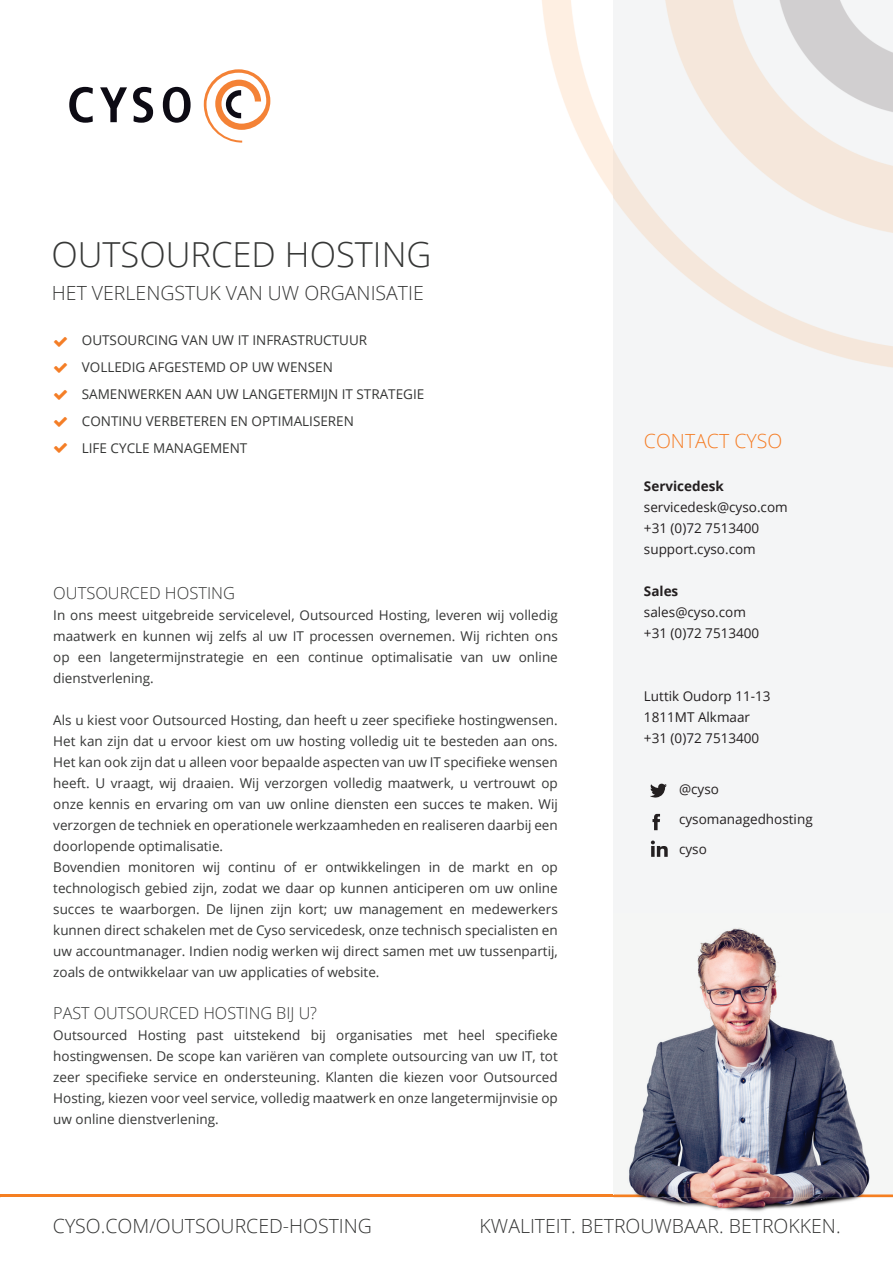
<style>
.page{position:relative;width:893px;height:1263px;background:#fff}
.page>*{position:absolute;margin:0;border:0;box-sizing:border-box;transform-origin:0 0}
.t1{font:300 34.5px "Open Sans";color:#363736}
.t2{font:300 19.5px "Open Sans";color:#363736}
.t3{font:300 19.5px "Open Sans";color:#f47e27}
.t4{font:300 16.5px "Open Sans";color:#363736}
.t5{font:13.5px/21px "Open Sans";color:#363736}
.t6{font:13.5px/21px "Open Sans";color:#231f20}
.t7{font:700 13.5px "Open Sans";color:#231f20}
</style>
<div class="page">
<div style="left:614px;top:0;width:279px;height:1197px;background:#f4f5f6"></div>
<img style="left:542px;top:0;width:351px;height:371px">
<svg style="left:204px;top:69px;width:66px;height:74px"></svg>
<svg style="left:69px;top:87px;width:24px;height:36px"></svg>
<svg style="left:100px;top:87px;width:27px;height:35px"></svg>
<svg style="left:133px;top:87px;width:20px;height:36px"></svg>
<svg style="left:163px;top:87px;width:28px;height:36px"></svg>
<hr style="left:0;top:1194px;width:893px;height:3px;background:#f57f21">
<img style="left:614px;top:928px;width:279px;height:284px">
<svg style="left:650px;top:783px;width:17px;height:15px"></svg>
<svg style="left:652px;top:814px;width:8px;height:16px"></svg>
<svg style="left:651px;top:840px;width:17px;height:17px"></svg>
<h1 class="t1" style="left:51px;top:231px;width:382px">OUTSOURCED HOSTING</h1>
<h2 class="t2" style="left:52px;top:280px;width:373px">HET VERLENGSTUK VAN UW ORGANISATIE</h2>
<p class="t5" style="left:82px;top:327px;width:344px;line-height:27px">OUTSOURCING VAN UW IT INFRASTRUCTUUR VOLLEDIG AFGESTEMD OP UW WENSEN SAMENWERKEN AAN UW LANGETERMIJN IT STRATEGIE CONTINU VERBETEREN EN OPTIMALISEREN<br>LIFE CYCLE MANAGEMENT</p>
<p class="t4" style="left:53px;top:582px;width:183px">OUTSOURCED HOSTING</p>
<p class="t5" style="left:53px;top:604px;width:506px;text-align:justify">In ons meest uitgebreide servicelevel, Outsourced Hosting, leveren wij volledig maatwerk en kunnen wij zelfs al uw IT processen overnemen. Wij richten ons op een langetermijnstrategie en een continue optimalisatie van uw online dienstverlening.</p>
<p class="t5" style="left:53px;top:709px;width:506px">Als u kiest voor Outsourced Hosting, dan heeft u zeer specifieke hostingwensen.<br>Het kan zijn dat u ervoor kiest om uw hosting volledig uit te besteden aan ons.<br>Het kan ook zijn dat u alleen voor bepaalde aspecten van uw IT specifieke wensen heeft. U vraagt, wij draaien. Wij verzorgen volledig maatwerk, u vertrouwt op onze kennis en ervaring om van uw online diensten een succes te maken. Wij verzorgen de techniek en operationele werkzaamheden en realiseren daarbij een doorlopende optimalisatie.<br>Bovendien monitoren wij continu of er ontwikkelingen in de markt en op technologisch gebied zijn, zodat we daar op kunnen anticiperen om uw online succes te waarborgen. De lijnen zijn kort; uw management en medewerkers kunnen direct schakelen met de Cyso servicedesk, onze technisch specialisten en uw accountmanager. Indien nodig werken wij direct samen met uw tussenpartij, zoals de ontwikkelaar van uw applicaties of website.</p>
<p class="t4" style="left:53px;top:1002px;width:265px">PAST OUTSOURCED HOSTING BIJ U?</p>
<p class="t5" style="left:53px;top:1024px;width:506px;text-align:justify">Outsourced Hosting past uitstekend bij organisaties met heel specifieke hostingwensen. De scope kan variëren van complete outsourcing van uw IT, tot zeer specifieke service en ondersteuning. Klanten die kiezen voor Outsourced Hosting, kiezen voor veel service, volledig maatwerk en onze langetermijnvisie op uw online dienstverlening.</p>
<h2 class="t3" style="left:644px;top:428px;width:140px">CONTACT CYSO</h2>
<p class="t7" style="left:644px;top:476px;width:81px">Servicedesk</p>
<p class="t6" style="left:644px;top:496px;width:145px">servicedesk@cyso.com +31 (0)72 7513400 support.cyso.com</p>
<p class="t7" style="left:644px;top:581px;width:36px">Sales</p>
<p class="t6" style="left:644px;top:601px;width:117px">sales@cyso.com +31 (0)72 7513400</p>
<p class="t6" style="left:644px;top:685px;width:128px">Luttik Oudorp 11-13<br>1811MT Alkmaar +31 (0)72 7513400</p>
<p class="t6" style="left:679px;top:778px;width:41px">@cyso</p>
<p class="t6" style="left:679px;top:808px;width:135px">cysomanagedhosting</p>
<p class="t6" style="left:679px;top:838px;width:29px">cyso</p>
<h2 class="t2" style="left:53px;top:1212px;width:321px">CYSO.COM/OUTSOURCED-HOSTING</h2>
<h2 class="t2" style="left:480px;top:1212px;width:363px">KWALITEIT. BETROUWBAAR. BETROKKEN.</h2>
</div>
